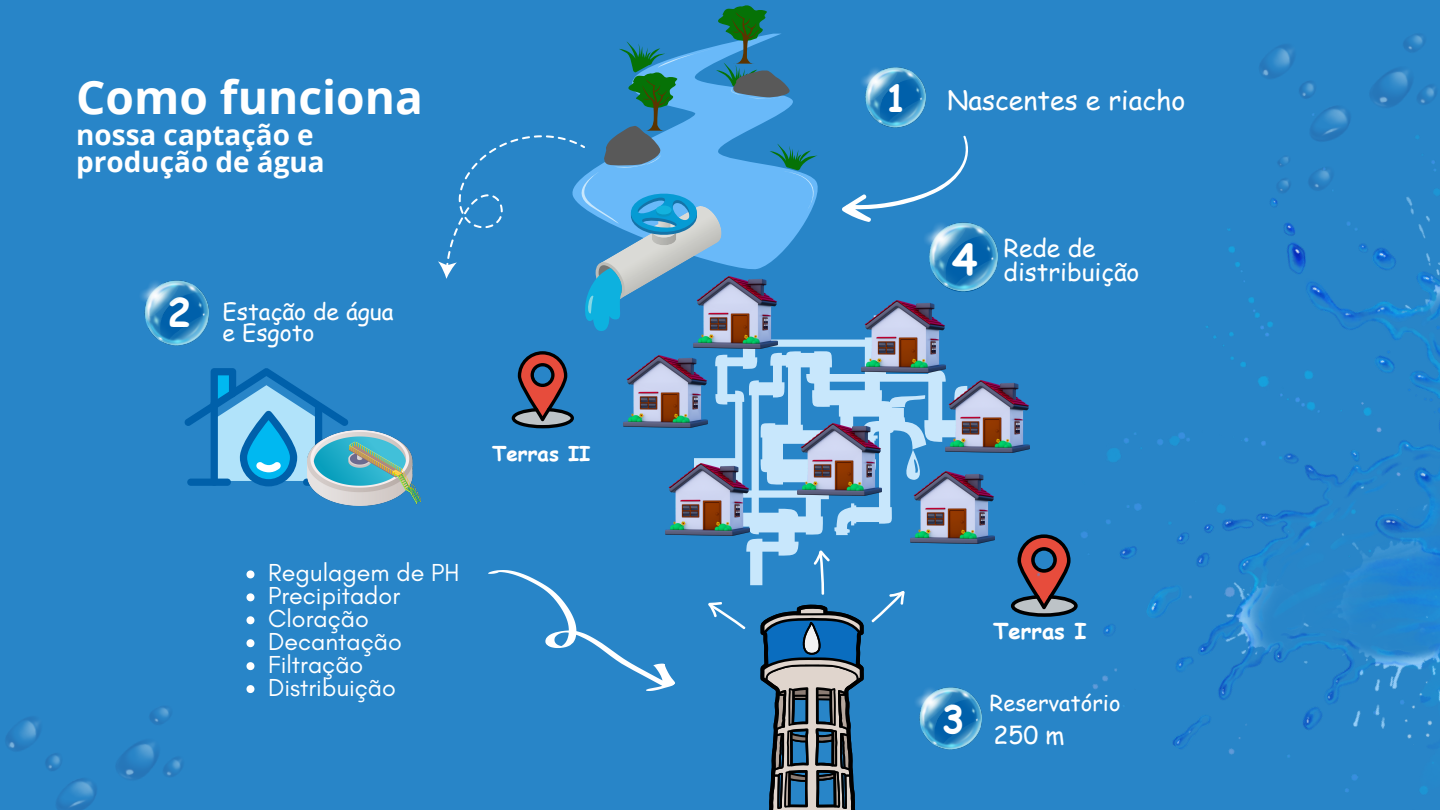
<style>
.page{position:relative;width:1440px;height:810px;background:#2885c8}
.page>*{position:absolute;margin:0;border:0;box-sizing:border-box;transform-origin:0 0}
.t1{font:700 46.1px "Open Sans";color:#fff}
.t2{font:700 41.7px "Comic Sans MS";color:#fff}
.t3{font:700 38.9px "Comic Sans MS";color:#fff}
.t4{font:700 37.2px "Comic Sans MS";color:#fff}
.t5{font:700 36.6px "Comic Sans MS";color:#fff}
.t6{font:700 27.9px/26.2px "Open Sans";color:#fff}
.t7{font:26.7px "Comic Sans MS";color:#fff}
.t8{font:25.1px "Glacial Indifference";color:#fff}
.t9{font:24.6px/23.1px "Comic Sans MS";color:#fff}
.t10{font:22.9px/21.6px "Comic Sans MS";color:#fff}
.t11{font:700 22.1px "Comic Sans MS";color:#fff}
.t12{font:21.9px "Comic Sans MS";color:#fff}
.t13{font:700 20.6px "Comic Sans MS";color:#fff}
</style>
<div class="page">
<svg style="left:184px;top:368px;width:165px;height:118px"></svg>
<div style="left:187px;top:479px;width:44px;height:7px;background:#0060aa;border-radius:4px"></div>
<div style="left:303px;top:479px;width:43px;height:7px;background:#0060aa;border-radius:4px"></div>
<img style="left:307px;top:431px;width:113px;height:75px">
<svg style="left:842px;top:135px;width:126px;height:87px"></svg>
<svg style="left:512px;top:351px;width:62px;height:77px"></svg>
<svg style="left:926px;top:365px;width:48px;height:88px;fill:#c8e7fc"></svg>
<svg style="left:694px;top:339px;width:232px;height:246px"></svg>
<img style="left:666px;top:464px;width:84px;height:72px">
<img style="left:798px;top:423px;width:84px;height:72px">
<img style="left:861px;top:300px;width:84px;height:72px">
<img style="left:624px;top:356px;width:84px;height:72px">
<img style="left:694px;top:331px;width:84px;height:18px">
<svg style="left:488px;top:570px;width:187px;height:121px"></svg>
<svg style="left:708px;top:602px;width:38px;height:28px"></svg>
<img style="left:945px;top:380px;width:29px;height:72px">
<svg style="left:760px;top:550px;width:151px;height:260px"></svg>
<img style="left:911px;top:471px;width:63px;height:72px">
<svg style="left:438px;top:5px;width:380px;height:326px"></svg>
<img style="left:141px;top:280px;width:68px;height:66px">
<img style="left:862px;top:67px;width:64px;height:61px">
<img style="left:922px;top:221px;width:52px;height:71px">
<img style="left:916px;top:687px;width:58px;height:62px">
<img style="left:6px;top:707px;width:176px;height:103px">
<img style="left:1260px;top:34px;width:163px;height:32px">
<img style="left:974px;top:66px;width:466px;height:728px">
<svg style="left:246px;top:570px;width:8px;height:8px"></svg>
<svg style="left:246px;top:593px;width:8px;height:8px"></svg>
<svg style="left:246px;top:616px;width:8px;height:8px"></svg>
<svg style="left:246px;top:639px;width:8px;height:8px"></svg>
<svg style="left:246px;top:662px;width:8px;height:8px"></svg>
<svg style="left:246px;top:685px;width:8px;height:8px"></svg>
<p class="t1" style="left:76px;top:65px;width:348px">Como funciona</p>
<p class="t6" style="left:76px;top:121px;width:250px">nossa captação e produção de água</p>
<p class="t3" style="left:167px;top:284px;width:25px">2</p>
<p class="t10" style="left:223px;top:299px;width:172px">Estação de água e Esgoto</p>
<p class="t13" style="left:492px;top:438px;width:100px">Terras II</p>
<p class="t8" style="left:268px;top:558px;width:193px">Regulagem de PH</p>
<p class="t8" style="left:268px;top:580px;width:133px">Precipitador</p>
<p class="t8" style="left:268px;top:603px;width:102px">Cloração</p>
<p class="t8" style="left:268px;top:626px;width:135px">Decantação</p>
<p class="t8" style="left:268px;top:649px;width:97px">Filtração</p>
<p class="t8" style="left:268px;top:672px;width:129px">Distribuição</p>
<p class="t5" style="left:885px;top:72px;width:24px">1</p>
<p class="t7" style="left:947px;top:80px;width:240px">Nascentes e riacho</p>
<p class="t2" style="left:952px;top:229px;width:27px">4</p>
<p class="t9" style="left:1004px;top:236px;width:137px">Rede de distribuição</p>
<p class="t4" style="left:942px;top:692px;width:24px">3</p>
<p class="t11" style="left:993px;top:615px;width:95px">Terras I</p>
<p class="t12" style="left:990px;top:687px;width:132px">Reservatório</p>
<p class="t9" style="left:993px;top:722px;width:73px">250 m</p>
</div>
